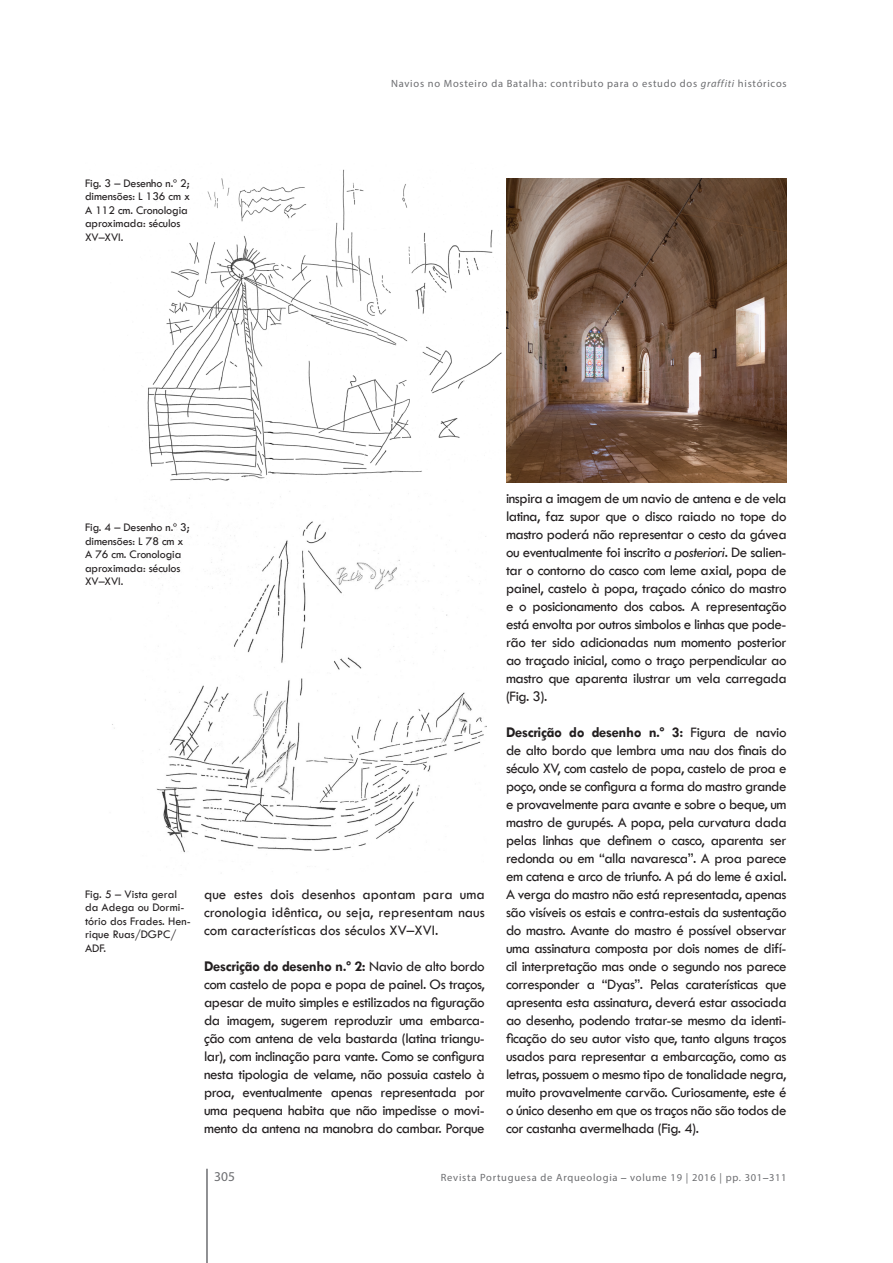
<style>
.page{position:relative;width:893px;height:1263px;background:#fff}
.page>*{position:absolute;margin:0;border:0;box-sizing:border-box;transform-origin:0 0}
.t1{font:15px/18px "Tw Cen";letter-spacing:-.03em;color:#231f20;text-align:justify}
.t2{font:13.5px "Myriad Pro";color:#6c6d70}
.t3{font:12px/13.5px "Tw Cen";letter-spacing:-.01em;color:#231f20}
.t4{font:10.5px "Myriad Pro";letter-spacing:.07em;color:#6c6d70}
.s1{font-style:italic}
.s2{font-weight:700}
.s3{font-family:"Tw Cen"}
</style>
<div class="page">
<hr style="left:206px;top:1169px;width:2px;height:94px;background:#6c6d70">
<img style="left:147px;top:169px;width:355px;height:312px">
<img style="left:112px;top:491px;width:375px;height:362px">
<img style="left:506px;top:179px;width:281px;height:303px">
<p class="t3" style="left:85px;top:176px;width:107px">Fig. 3 – Desenho n.º 2; dimensões: L 136 cm x<br>A 112 cm. Cronologia aproximada: séculos<br>XV–XVI.</p>
<p class="t4" style="left:391px;top:77px;width:397px">Navios no Mosteiro da Batalha: contributo para o estudo dos <span class="s1">graffiti</span> históricos</p>
<p class="t3" style="left:85px;top:521px;width:106px">Fig. 4 – Desenho n.º 3; dimensões: L 78 cm x<br>A 76 cm. Cronologia aproximada: séculos<br>XV–XVI.</p>
<p class="t3" style="left:85px;top:887px;width:107px">Fig. 5 – Vista geral da Adega ou Dormi&shy;tório dos Frades. Hen&shy;rique Ruas/DGPC/<br>ADF.</p>
<p class="t1" style="left:204px;top:885px;width:282px">que estes dois desenhos apontam para uma cronologia idêntica, ou seja, representam naus com características dos séculos XV–XVI.</p>
<p class="t1" style="left:204px;top:957px;width:282px"><span class="s2">Descrição do desenho n.º 2:</span> Navio de alto bordo com castelo de popa e popa de painel. Os traços, apesar de muito simples e estilizados na figuração da imagem, sugerem reproduzir uma embarca&shy;ção com antena de vela bastarda (latina triangu&shy;lar), com inclinação para vante. Como se configura nesta tipologia de velame, não possuia castelo à proa, eventualmente apenas representada por uma pequena habita que não impedisse o movi&shy;mento da antena na manobra do cambar. Porque</p>
<p class="t1" style="left:506px;top:489px;width:282px">inspira a imagem de um navio de antena e de vela latina, faz supor que o disco raiado no tope do mastro poderá não representar o cesto da gávea ou eventualmente foi inscrito <span class="s1">a posteriori</span>. De salien&shy;tar o contorno do casco com leme axial, popa de painel, castelo à popa, traçado cónico do mastro e o posicionamento dos cabos. A representação está envolta por outros simbolos e linhas que pode&shy;rão ter sido adicionadas num momento posterior ao traçado inicial, como o traço perpendicular ao mastro que aparenta ilustrar um vela carregada (Fig. 3).</p>
<p class="t1" style="left:506px;top:723px;width:282px"><span class="s2">Descrição do desenho n.º 3:</span> Figura de navio de alto bordo que lembra uma nau dos finais do século XV, com castelo de popa, castelo de proa e poço, onde se configura a forma do mastro grande e provavelmente para avante e sobre o beque, um mastro de gurupés. A popa, pela curvatura dada pelas linhas que definem o casco, aparenta ser redonda ou em “alla navaresca”. A proa parece em catena e arco de triunfo. A pá do leme é axial.<br>A verga do mastro não está representada, apenas são visíveis os estais e contra-estais da sustentação do mastro. Avante do mastro é possível observar uma assinatura composta por dois nomes de difí&shy;cil interpretação mas onde o segundo nos parece corresponder a “Dyas”. Pelas caraterísticas que apresenta esta assinatura, deverá estar associada ao desenho, podendo tratar-se mesmo da identi&shy;ficação do seu autor visto que, tanto alguns traços usados para representar a embarcação, como as letras, possuem o mesmo tipo de tonalidade negra, muito provavelmente carvão. Curiosamente, este é o único desenho em que os traços não são todos de cor castanha avermelhada (Fig. 4).</p>
<p class="t2" style="left:214px;top:1168px;width:22px">305</p>
<p class="t4" style="left:441px;top:1171px;width:347px">Revista Portuguesa de Arqueologia <span class="s3">–</span> volume 19 | 2016 | pp. 301<span class="s3">–</span>311</p>
</div>
